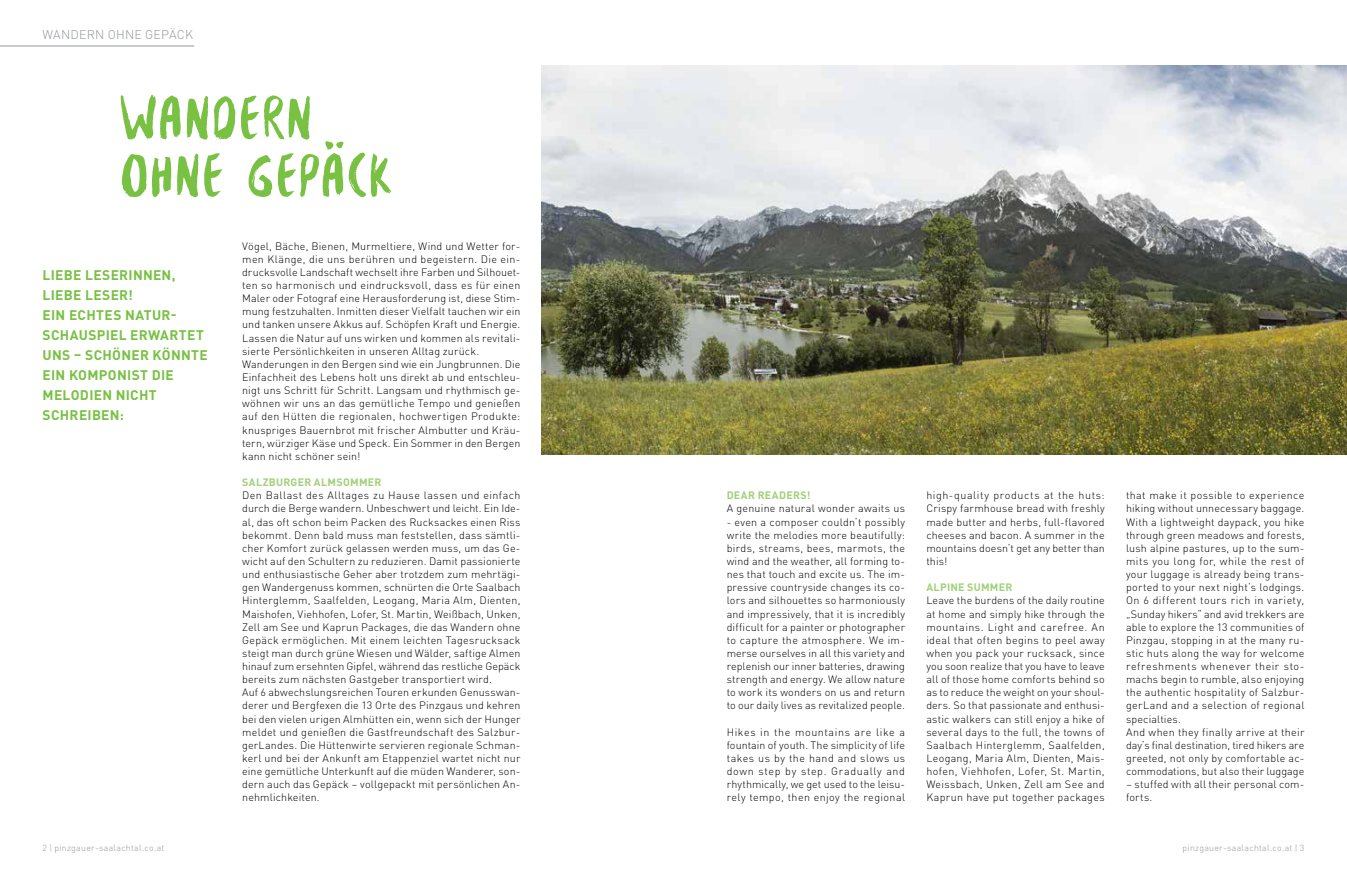
<style>
.page{position:relative;width:1347px;height:869px;background:#fff}
.page>*{position:absolute;margin:0;border:0;box-sizing:border-box;transform-origin:0 0}
.t1{font:65px/57.5px "Besom";color:#78c143}
.t2{font:700 13.75px/20px "DIN Pro";letter-spacing:.02em;color:#78c143}
.t3{font:300 12.5px "DIN Pro";letter-spacing:.015em;color:#939598}
.t4{font:300 10.62px/13.1px "DIN Pro";letter-spacing:.015em;color:#000}
.t5{font:700 10.62px "DIN Pro";letter-spacing:.025em;color:#a0d078}
.t6{font:300 8.75px "DIN Pro";letter-spacing:.03em;color:#939598}
</style>
<div class="page">
<img style="left:542px;top:66px;width:804px;height:388px">
<hr style="left:0;top:46px;width:194px;height:1px;background:#939598">
<p class="t3" style="left:43px;top:25px;width:152px">WANDERN OHNE GEPÄCK</p>
<h1 class="t1" style="left:119px;top:88px;width:274px">WANDERN<br>OHNE GEPÄCK</h1>
<p class="t2" style="left:43px;top:264px;width:167px">LIEBE LESERINNEN,<br>LIEBE LESER!<br>EIN ECHTES NATUR-<br>SCHAUSPIEL ERWARTET<br>UNS – SCHÖNER KÖNNTE<br>EIN KOMPONIST DIE<br>MELODIEN NICHT<br>SCHREIBEN:</p>
<p class="t4" style="left:242px;top:238px;width:280px">Vögel, Bäche, Bienen, Murmeltiere, Wind und Wetter for&shy;men Klänge, die uns berühren und begeistern. Die ein&shy;drucksvolle Landschaft wechselt ihre Farben und Silhouet&shy;ten so harmonisch und eindrucksvoll, dass es für einen Maler oder Fotograf eine Herausforderung ist, diese Stim&shy;mung festzuhalten. Inmitten dieser Vielfalt tauchen wir ein und tanken unsere Akkus auf. Schöpfen Kraft und Energie.<br>Lassen die Natur auf uns wirken und kommen als revitali&shy;sierte Persönlichkeiten in unseren Alltag zurück.<br>Wanderungen in den Bergen sind wie ein Jungbrunnen. Die Einfachheit des Lebens holt uns direkt ab und entschleu&shy;nigt uns Schritt für Schritt. Langsam und rhythmisch ge&shy;wöhnen wir uns an das gemütliche Tempo und genießen auf den Hütten die regionalen, hochwertigen Produkte: knuspriges Bauernbrot mit frischer Almbutter und Kräu&shy;tern, würziger Käse und Speck. Ein Sommer in den Bergen kann nicht schöner sein!</p>
<p class="t5" style="left:242px;top:473px;width:141px">SALZBURGER ALMSOMMER</p>
<p class="t4" style="left:242px;top:488px;width:280px">Den Ballast des Alltages zu Hause lassen und einfach durch die Berge wandern. Unbeschwert und leicht. Ein Ide&shy;al, das oft schon beim Packen des Rucksackes einen Riss bekommt. Denn bald muss man feststellen, dass sämtli&shy;cher Komfort zurück gelassen werden muss, um das Ge&shy;wicht auf den Schultern zu reduzieren. Damit passionierte und enthusiastische Geher aber trotzdem zum mehrtägi&shy;gen Wandergenuss kommen, schnürten die Orte Saalbach Hinterglemm, Saalfelden, Leogang, Maria Alm, Dienten, Maishofen, Viehhofen, Lofer, St. Martin, Weißbach, Unken, Zell am See und Kaprun Packages, die das Wandern ohne Gepäck ermöglichen. Mit einem leichten Tagesrucksack steigt man durch grüne Wiesen und Wälder, saftige Almen hinauf zum ersehnten Gipfel, während das restliche Gepäck bereits zum nächsten Gastgeber transportiert wird.<br>Auf 6 abwechslungsreichen Touren erkunden Genusswan&shy;derer und Bergfexen die 13 Orte des Pinzgaus und kehren bei den vielen urigen Almhütten ein, wenn sich der Hunger meldet und genießen die Gastfreundschaft des Salzbur&shy;gerLandes. Die Hüttenwirte servieren regionale Schman&shy;kerl und bei der Ankunft am Etappenziel wartet nicht nur eine gemütliche Unterkunft auf die müden Wanderer, son&shy;dern auch das Gepäck – vollgepackt mit persönlichen An&shy;nehmlichkeiten.</p>
<p class="t5" style="left:726px;top:487px;width:85px">DEAR READERS!</p>
<p class="t4" style="left:726px;top:501px;width:180px">A genuine natural wonder awaits us</p>
<p class="t4" style="left:726px;top:514px;width:180px;text-align:justify">- even a composer couldn‘t possibly write the melodies more beautifully: birds, streams, bees, marmots, the wind and the weather, all forming to&shy;nes that touch and excite us. The im&shy;pressive countryside changes its co&shy;lors and silhouettes so harmoniously and impressively, that it is incredibly difficult for a painter or photographer to capture the atmosphere. We im&shy;merse ourselves in all this variety and replenish our inner batteries, drawing strength and energy. We allow nature to work its wonders on us and return to our daily lives as revitalized people.</p>
<p class="t4" style="left:726px;top:724px;width:180px;text-align:justify">Hikes in the mountains are like a fountain of youth. The simplicity of life takes us by the hand and slows us down step by step. Gradually and rhythmically, we get used to the leisu&shy;rely tempo, then enjoy the regional</p>
<p class="t4" style="left:926px;top:488px;width:180px;text-align:justify">high-quality products at the huts:<br>Crispy farmhouse bread with freshly made butter and herbs, full-flavored cheeses and bacon. A summer in the mountains doesn‘t get any better than this!</p>
<p class="t5" style="left:926px;top:578px;width:87px">ALPINE SUMMER</p>
<p class="t4" style="left:926px;top:593px;width:180px;text-align:justify">Leave the burdens of the daily routine at home and simply hike through the mountains. Light and carefree. An ideal that often begins to peel away when you pack your rucksack, since you soon realize that you have to leave all of those home comforts behind so as to reduce the weight on your shoul&shy;ders. So that passionate and enthusi&shy;astic walkers can still enjoy a hike of several days to the full, the towns of Saalbach Hinterglemm, Saalfelden, Leogang, Maria Alm, Dienten, Mais&shy;hofen, Viehhofen, Lofer, St. Martin, Weissbach, Unken, Zell am See and Kaprun have put together packages</p>
<p class="t4" style="left:1126px;top:488px;width:180px">that make it possible to experience hiking without unnecessary baggage.<br>With a lightweight daypack, you hike through green meadows and forests, lush alpine pastures, up to the sum&shy;mits you long for, while the rest of your luggage is already being trans&shy;ported to your next night‘s lodgings.<br>On 6 different tours rich in variety, „Sunday hikers“ and avid trekkers are able to explore the 13 communities of Pinzgau, stopping in at the many ru&shy;stic huts along the way for welcome refreshments whenever their sto&shy;machs begin to rumble, also enjoying the authentic hospitality of Salzbur&shy;gerLand and a selection of regional specialties.<br>And when they finally arrive at their day‘s final destination, tired hikers are greeted, not only by comfortable ac&shy;commodations, but also their luggage</p>
<p class="t4" style="left:1126px;top:776px;width:180px">– stuffed with all their personal com&shy;forts.</p>
<p class="t6" style="left:43px;top:841px;width:123px">2 | pinzgauer-saalachtal.co.at</p>
<p class="t6" style="left:1182px;top:841px;width:123px">pinzgauer-saalachtal.co.at | 3</p>
</div>
